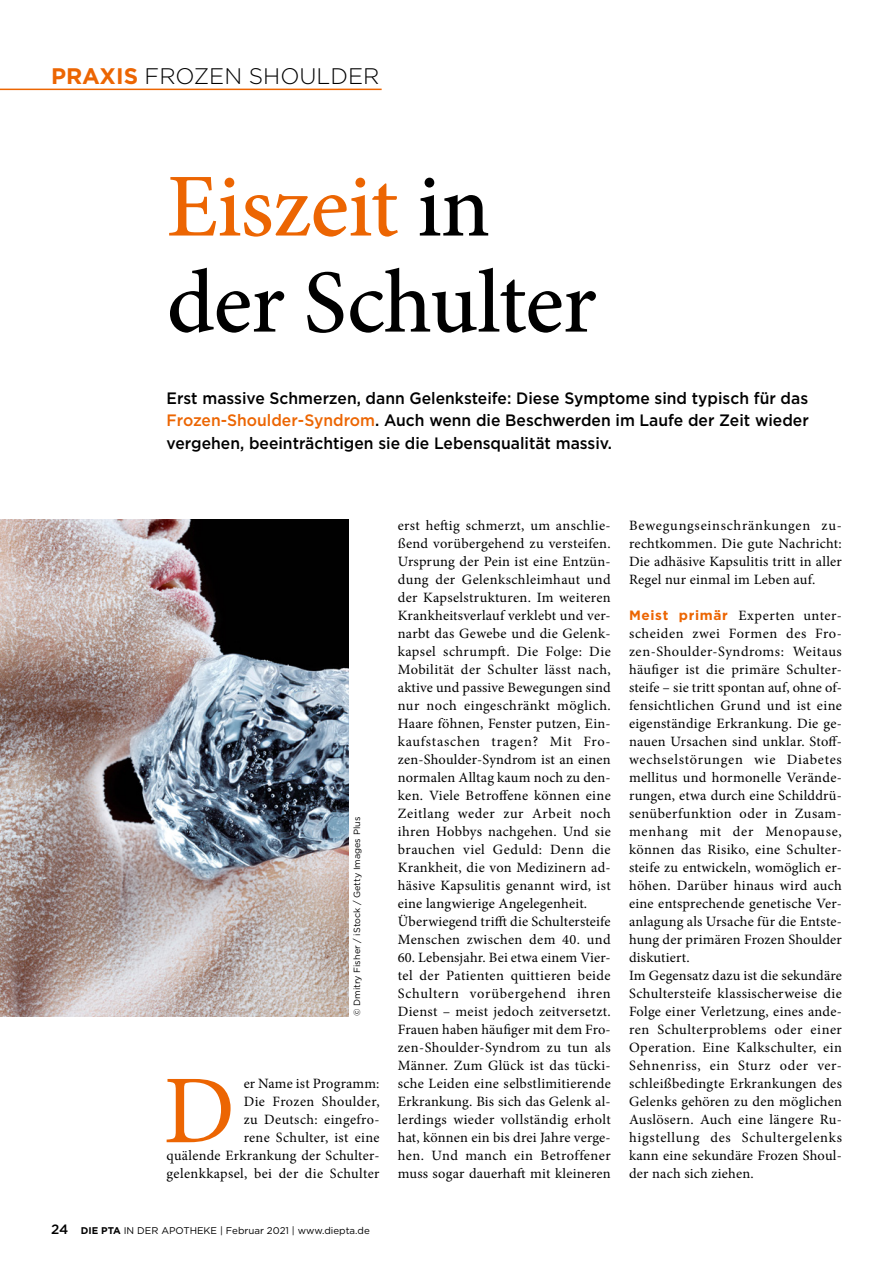
<style>
.page{position:relative;width:893px;height:1263px;background:#fff}
.page>*{position:absolute;margin:0;border:0;box-sizing:border-box;transform-origin:0 0}
.t1{font:97.35px "Minion Pro";color:#ec6502}
.t2{font:500 90px/96px "Minion Pro";letter-spacing:-.01em;color:#000}
.t3{font:300 22.5px "Gotham";color:#000}
.t4{font:500 16.5px/22.5px "Gotham";color:#000;text-align:justify;scale:.95 1}
.t5{font:14.25px/18px "Minion Pro";letter-spacing:.02em;color:#000}
.t6{font:500 13.5px "Gotham";color:#000}
.t7{font:9.75px "Gotham";color:#000}
.t8{font:9px "Gotham";color:#000}
.s1{font-weight:700;color:#ec6502}
.s2{color:#ec6502}
.s3{font-weight:700}
.s4{font-family:"Gotham";font-weight:700;font-size:13.5px;color:#ec6502}
</style>
<div class="page">
<hr style="left:0;top:89px;width:382px;height:1px;background:#ec6502">
<img style="left:0;top:519px;width:349px;height:497px">
<h3 class="t3" style="left:51px;top:62px;width:330px"><span class="s1">PRAXIS</span> FROZEN SHOULDER</h3>
<h2 class="t2" style="left:167px;top:159px;width:432px"><span class="s2">Eiszeit</span> in der Schulter</h2>
<p class="t4" style="left:167px;top:386px;width:678px">Erst massive Schmerzen, dann Gelenksteife: Diese Symptome sind typisch für das <span class="s2">Frozen-Shoulder-Syndrom</span>. Auch wenn die Beschwerden im Laufe der Zeit wieder vergehen, beeinträchtigen sie die Lebensqualität massiv.</p>
<p class="t8" style="left:351px;top:1016px;width:201px;rotate:-90deg">© Dmitry Fisher / iStock / Getty Images Plus</p>
<p class="t5" style="left:167px;top:1075px;width:214px;text-align:right">er Name ist Programm:<br>Die Frozen Shoulder,<br>zu Deutsch: eingefro-<br>rene Schulter, ist eine<br>quälende Erkrankung der Schulter&shy;gelenkkapsel, bei der die Schulter</p>
<h1 class="t1" style="left:163px;top:1046px;width:73px">D</h1>
<p class="t6" style="left:51px;top:1220px;width:19px">24</p>
<p class="t7" style="left:81px;top:1224px;width:290px"><span class="s3">DIE PTA</span> IN DER APOTHEKE | Februar 2021 | www.diepta.de</p>
<p class="t5" style="left:398px;top:517px;width:214px">erst heftig schmerzt, um anschlie&shy;ßend vorübergehend zu versteifen.<br>Ursprung der Pein ist eine Entzün&shy;dung der Gelenkschleimhaut und der Kapselstrukturen. Im weiteren Krankheitsverlauf verklebt und ver&shy;narbt das Gewebe und die Gelenk&shy;kapsel schrumpft. Die Folge: Die Mobilität der Schulter lässt nach, aktive und passive Bewegungen sind nur noch eingeschränkt möglich.<br>Haare föhnen, Fenster putzen, Ein&shy;kaufstaschen tragen? Mit Fro&shy;zen-Shoulder-Syndrom ist an einen normalen Alltag kaum noch zu den&shy;ken. Viele Betroffene können eine Zeitlang weder zur Arbeit noch ihren Hobbys nachgehen. Und sie brauchen viel Geduld: Denn die Krankheit, die von Medizinern ad&shy;häsive Kapsulitis genannt wird, ist eine langwierige Angelegenheit.<br>Überwiegend trifft die Schultersteife Menschen zwischen dem 40. und</p>
<p class="t5" style="left:398px;top:949px;width:214px;text-align:justify">60. Lebensjahr. Bei etwa einem Vier&shy;tel der Patienten quittieren beide Schultern vorübergehend ihren Dienst – meist jedoch zeitversetzt.<br>Frauen haben häufiger mit dem Fro&shy;zen-Shoulder-Syndrom zu tun als Männer. Zum Glück ist das tücki&shy;sche Leiden eine selbstlimitierende Erkrankung. Bis sich das Gelenk al&shy;lerdings wieder vollständig erholt hat, können ein bis drei Jahre verge&shy;hen. Und manch ein Betroffener muss sogar dauerhaft mit kleineren</p>
<p class="t5" style="left:629px;top:517px;width:214px;text-align:justify">Bewegungseinschränkungen zu&shy;rechtkommen. Die gute Nachricht:<br>Die adhäsive Kapsulitis tritt in aller Regel nur einmal im Leben auf.</p>
<p class="t5" style="left:629px;top:607px;width:214px"><span class="s4">Meist primär</span> Experten unter&shy;scheiden zwei Formen des Fro&shy;zen-Shoulder-Syndroms: Weitaus häufiger ist die primäre Schulter&shy;steife – sie tritt spontan auf, ohne of&shy;fensichtlichen Grund und ist eine eigenständige Erkrankung. Die ge&shy;nauen Ursachen sind unklar. Stoff&shy;wechselstörungen wie Diabetes mellitus und hormonelle Verände&shy;rungen, etwa durch eine Schilddrü&shy;senüberfunktion oder in Zusam&shy;menhang mit der Menopause, können das Risiko, eine Schulter&shy;steife zu entwickeln, womöglich er&shy;höhen. Darüber hinaus wird auch eine entsprechende genetische Ver&shy;anlagung als Ursache für die Entste&shy;hung der primären Frozen Shoulder diskutiert.<br>Im Gegensatz dazu ist die sekundäre Schultersteife klassischerweise die Folge einer Verletzung, eines ande&shy;ren Schulterproblems oder einer Operation. Eine Kalkschulter, ein Sehnenriss, ein Sturz oder ver&shy;schleißbedingte Erkrankungen des Gelenks gehören zu den möglichen Auslösern. Auch eine längere Ru&shy;higstellung des Schultergelenks kann eine sekundäre Frozen Shoul&shy;der nach sich ziehen.</p>
</div>
